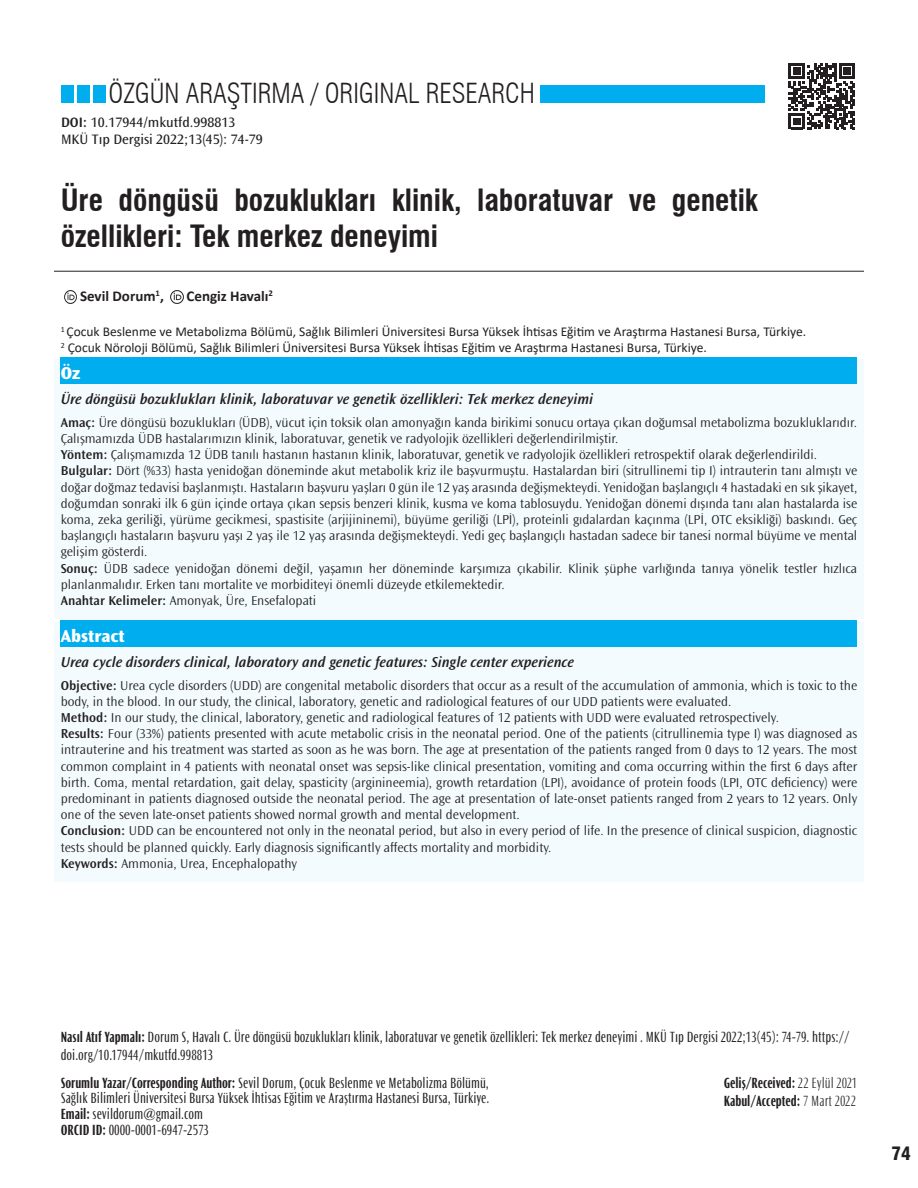
<style>
.page{position:relative;width:918px;height:1188px;background:#fff}
.page>*{position:absolute;margin:0;border:0;box-sizing:border-box;transform-origin:0 0}
.Makale_Ana_Başlık_TR{font:700 condensed 30px/36px "Swiss 721 BT";color:#231f20}
.t1{font:300 condensed 27px "Swiss 721 BT";color:#231f20}
.Abstract-EN{font:800 18px "Ocean Sans MT Pro";color:#fff}
.Sayfa_No{font:900 condensed 18px "Swiss 721 BT";color:#231f20}
.Öz-TR{font:800 18px "Ocean Sans MT Pro";color:#fff}
.Yazışma_Adresi{font:condensed 15px/18px "Ocean Sans MT Pro";color:#231f20}
.Özetin_Başlığı-TR{font:italic 600 15px "Ocean Sans MT Pro";color:#231f20}
.Özetin_Başlığı-EN{font:italic 600 15px "Ocean Sans MT Pro";color:#231f20}
.Geliş_Kabul_Tarihi{font:700 condensed 15px "Ocean Sans MT Pro";color:#231f20}
.Yazar_İsimleri-TR{font:700 15px "Calibri";color:#231f20}
.DOI_url{font:14.25px "Ocean Sans Std";color:#231f20}
.DOI{font:14.25px "Ocean Sans Std";color:#231f20}
.Özet_Metin-EN{font:300 13.5px/16.2px "Ocean Sans MT Pro";color:#231f20}
.Özet_Metin_TR{font:300 13.5px/16.2px "Ocean Sans MT Pro";color:#231f20}
.Yazarın_Kurumu-TR{font:13.5px "Calibri";color:#231f20}
.s1{font-weight:600}
.s2{font-weight:700}
.s3{font-weight:300}
</style>
<div class="page">
<div style="left:93px;top:85px;width:12px;height:18px;background:#00aeef"></div>
<div style="left:540px;top:86px;width:225px;height:17px;background:#00aeef"></div>
<div style="left:77px;top:85px;width:12px;height:18px;background:#00aeef"></div>
<div style="left:61px;top:85px;width:13px;height:18px;background:#00aeef"></div>
<svg style="left:789px;top:63px;width:66px;height:66px"></svg>
<hr style="left:54px;top:271px;width:810px;height:1px;background:#231f20">
<svg style="left:64px;top:291px;width:13px;height:12px"></svg>
<svg style="left:171px;top:291px;width:12px;height:12px"></svg>
<div style="left:54px;top:359px;width:810px;height:259px;background:#f3fbfe"></div>
<div style="left:61px;top:357px;width:796px;height:27px;background:#00aeef"></div>
<div style="left:54px;top:622px;width:810px;height:259px;background:#f3fbfe"></div>
<div style="left:61px;top:620px;width:796px;height:27px;background:#00aeef"></div>
<h2 class="t1" style="left:109px;top:77px;width:428px">ÖZGÜN ARAŞTIRMA / ORIGINAL RESEARCH</h2>
<p class="DOI" style="left:61px;top:114px;width:176px"><span class="s1">DOI:</span> 10.17944/mkutfd.998813</p>
<p class="DOI_url" style="left:61px;top:131px;width:203px">MKÜ Tıp Dergisi 2022;13(45): 74-79</p>
<p class="Makale_Ana_Başlık_TR" style="left:61px;top:182px;width:699px">Üre döngüsü bozuklukları klinik, laboratuvar ve genetik özellikleri: Tek merkez deneyimi</p>
<p class="Yazar_İsimleri-TR" style="left:80px;top:285px;width:85px">Sevil Dorum<sup>1</sup>,</p>
<p class="Yazar_İsimleri-TR" style="left:187px;top:285px;width:88px">Cengiz Havalı<sup>2</sup></p>
<p class="Yazarın_Kurumu-TR" style="left:61px;top:322px;width:747px"><sup>1</sup> Çocuk Beslenme ve Metabolizma Bölümü, Sağlık Bilimleri Üniversitesi Bursa Yüksek İhtisas Eğitim ve Araştırma Hastanesi Bursa, Türkiye.</p>
<p class="Yazarın_Kurumu-TR" style="left:61px;top:339px;width:648px"><sup>2</sup> Çocuk Nöroloji Bölümü, Sağlık Bilimleri Üniversitesi Bursa Yüksek İhtisas Eğitim ve Araştırma Hastanesi Bursa, Türkiye.</p>
<p class="Öz-TR" style="left:61px;top:362px;width:21px">Öz</p>
<p class="Özetin_Başlığı-TR" style="left:61px;top:390px;width:534px">Üre döngüsü bozuklukları klinik, laboratuvar ve genetik özellikleri: Tek merkez deneyimi</p>
<p class="Özet_Metin_TR" style="left:61px;top:414px;width:798px"><span class="s1">Amaç:</span> Üre döngüsü bozuklukları (ÜDB), vücut için toksik olan amonyağın kanda birikimi sonucu ortaya çıkan doğumsal metabolizma bozukluklarıdır.<br>Çalışmamızda ÜDB hastalarımızın klinik, laboratuvar, genetik ve radyolojik özellikleri değerlendirilmiştir.</p>
<p class="Özet_Metin_TR" style="left:61px;top:447px;width:758px"><span class="s1">Yöntem:</span> Çalışmamızda 12 ÜDB tanılı hastanın hastanın klinik, laboratuvar, genetik ve radyolojik özellikleri retrospektif olarak değerlendirildi.</p>
<p class="Özet_Metin_TR" style="left:61px;top:463px;width:798px;text-align:justify"><span class="s1">Bulgular:</span> Dört (%33) hasta yenidoğan döneminde akut metabolik kriz ile başvurmuştu. Hastalardan biri (sitrullinemi tip I) intrauterin tanı almıştı ve doğar doğmaz tedavisi başlanmıştı. Hastaların başvuru yaşları 0 gün ile 12 yaş arasında değişmekteydi. Yenidoğan başlangıçlı 4 hastadaki en sık şikayet, doğumdan sonraki ilk 6 gün içinde ortaya çıkan sepsis benzeri klinik, kusma ve koma tablosuydu. Yenidoğan dönemi dışında tanı alan hastalarda ise koma, zeka geriliği, yürüme gecikmesi, spastisite (arjijininemi), büyüme geriliği (LPİ), proteinli gıdalardan kaçınma (LPİ, OTC eksikliği) baskındı. Geç başlangıçlı hastaların başvuru yaşı 2 yaş ile 12 yaş arasında değişmekteydi. Yedi geç başlangıçlı hastadan sadece bir tanesi normal büyüme ve mental gelişim gösterdi.</p>
<p class="Özet_Metin_TR" style="left:61px;top:560px;width:798px"><span class="s1">Sonuç:</span> ÜDB sadece yenidoğan dönemi değil, yaşamın her döneminde karşımıza çıkabilir. Klinik şüphe varlığında tanıya yönelik testler hızlıca planlanmalıdır. Erken tanı mortalite ve morbiditeyi önemli düzeyde etkilemektedir.</p>
<p class="Özet_Metin_TR" style="left:61px;top:592px;width:257px"><span class="s1">Anahtar Kelimeler:</span> Amonyak, Üre, Ensefalopati</p>
<p class="Abstract-EN" style="left:61px;top:625px;width:66px">Abstract</p>
<p class="Özetin_Başlığı-EN" style="left:61px;top:653px;width:515px">Urea cycle disorders clinical, laboratory and genetic features: Single center experience</p>
<p class="Özet_Metin-EN" style="left:61px;top:677px;width:798px"><span class="s1">Objective:</span> Urea cycle disorders (UDD) are congenital metabolic disorders that occur as a result of the accumulation of ammonia, which is toxic to the body, in the blood. In our study, the clinical, laboratory, genetic and radiological features of our UDD patients were evaluated.</p>
<p class="Özet_Metin-EN" style="left:61px;top:709px;width:720px"><span class="s1">Method:</span> In our study, the clinical, laboratory, genetic and radiological features of 12 patients with UDD were evaluated retrospectively.</p>
<p class="Özet_Metin-EN" style="left:61px;top:726px;width:798px;text-align:justify"><span class="s1">Results:</span> Four (33%) patients presented with acute metabolic crisis in the neonatal period. One of the patients (citrullinemia type I) was diagnosed as intrauterine and his treatment was started as soon as he was born. The age at presentation of the patients ranged from 0 days to 12 years. The most common complaint in 4 patients with neonatal onset was sepsis-like clinical presentation, vomiting and coma occurring within the first 6 days after birth. Coma, mental retardation, gait delay, spasticity (arginineemia), growth retardation (LPI), avoidance of protein foods (LPI, OTC deficiency) were predominant in patients diagnosed outside the neonatal period. The age at presentation of late-onset patients ranged from 2 years to 12 years. Only one of the seven late-onset patients showed normal growth and mental development.</p>
<p class="Özet_Metin-EN" style="left:61px;top:823px;width:798px"><span class="s1">Conclusion:</span> UDD can be encountered not only in the neonatal period, but also in every period of life. In the presence of clinical suspicion, diagnostic tests should be planned quickly. Early diagnosis significantly affects mortality and morbidity.</p>
<p class="Özet_Metin-EN" style="left:61px;top:855px;width:238px"><span class="s1">Keywords:</span> Ammonia, Urea, Encephalopathy</p>
<p class="Yazışma_Adresi" style="left:61px;top:1028px;width:791px"><span class="s2">Nasıl Atıf Yapmalı:</span> Dorum S, Havalı C. Üre döngüsü bozuklukları klinik, laboratuvar ve genetik özellikleri: Tek merkez deneyimi . MKÜ Tıp Dergisi 2022;13(45): 74-79. https:// doi.org/10.17944/mkutfd.998813</p>
<p class="Geliş_Kabul_Tarihi" style="left:724px;top:1073px;width:135px">Geliş/Received: <span class="s3">22 Eylül 2021</span></p>
<p class="Geliş_Kabul_Tarihi" style="left:724px;top:1091px;width:134px">Kabul/Accepted: <span class="s3">7 Mart 2022</span></p>
<p class="Yazışma_Adresi" style="left:61px;top:1074px;width:430px"><span class="s2">Sorumlu Yazar/Corresponding Author:</span> Sevil Dorum, Çocuk Beslenme ve Metabolizma Bölümü,</p>
<p class="Yazışma_Adresi" style="left:61px;top:1089px;width:430px">Sağlık Bilimleri Üniversitesi Bursa Yüksek İhtisas Eğitim ve Araştırma Hastanesi Bursa, Türkiye.</p>
<p class="Yazışma_Adresi" style="left:61px;top:1105px;width:144px"><span class="s2">Email:</span> sevildorum@gmail.com</p>
<p class="Yazışma_Adresi" style="left:61px;top:1121px;width:150px"><span class="s2">ORCID ID:</span> 0000-0001-6947-2573</p>
<p class="Sayfa_No" style="left:891px;top:1143px;width:21px">74</p>
</div>
